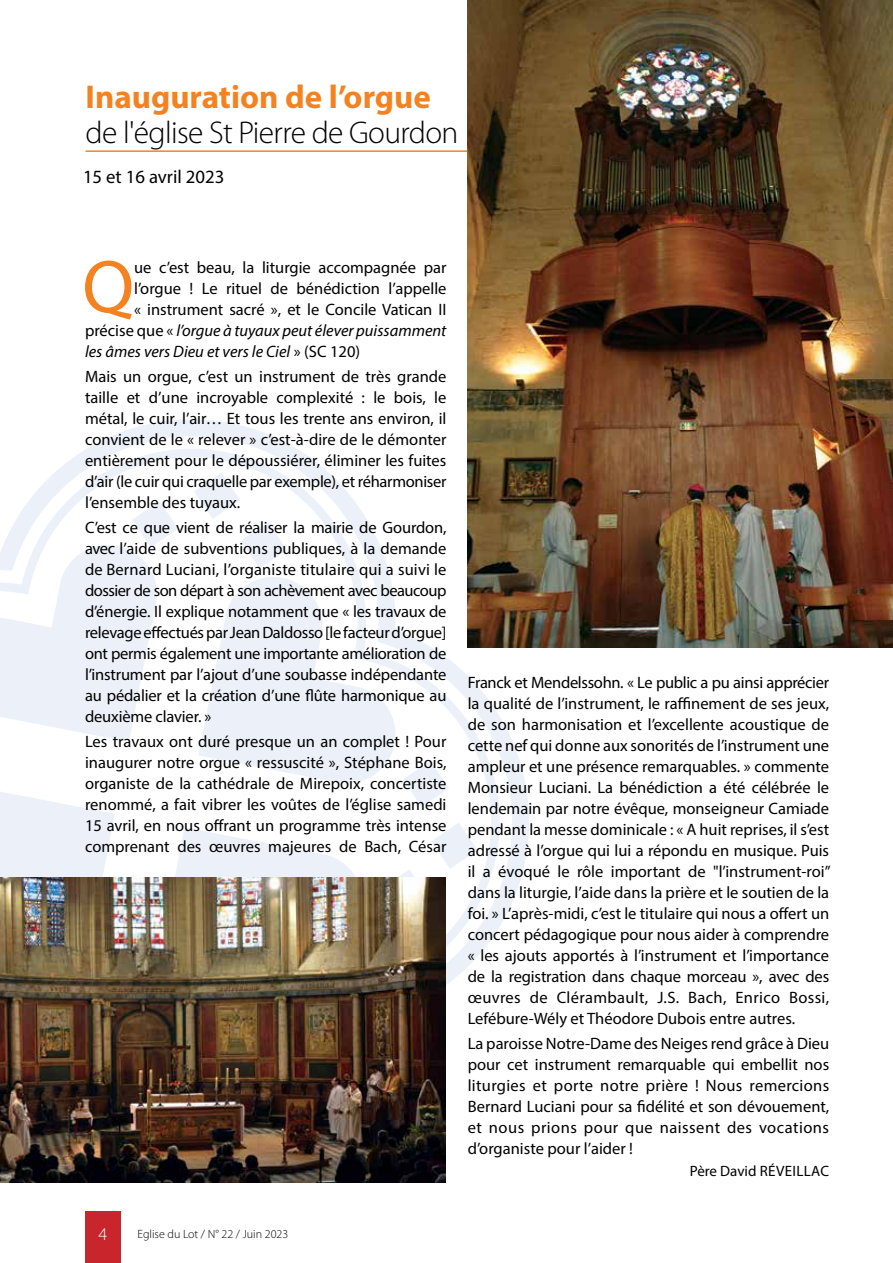
<style>
.page{position:relative;width:893px;height:1263px;background:#fff}
.page>*{position:absolute;margin:0;border:0;box-sizing:border-box;transform-origin:0 0}
.t1{font:75.3px "Myriad Pro";color:#f58220}
.t2{font:700 33px "Myriad Pro";color:#f58220}
.t3{font:300 31.5px "Myriad Pro";letter-spacing:-.02em;color:#000}
.t4{font:18.75px "Myriad Pro";color:#000}
.t5{font:300 18px "Myriad Pro";color:#fff}
.t6{font:16.5px/21px "Myriad Pro";color:#000;text-align:justify}
.t7{font:italic 16.5px "Myriad Pro";color:#000}
.t8{font:15px "Myriad Pro";color:#000}
.t9{font:300 12px "Myriad Pro";color:#000}
.s1{font-style:normal}
</style>
<div class="page">
<svg style="left:118px;top:404px;width:411px;height:491px"></svg>
<svg style="left:29px;top:434px;width:486px;height:551px"></svg>
<svg style="left:382px;top:822px;width:95px;height:94px"></svg>
<svg style="left:0;top:501px;width:178px;height:241px"></svg>
<svg style="left:194px;top:473px;width:255px;height:334px"></svg>
<svg style="left:0;top:783px;width:115px;height:95px"></svg>
<svg style="left:138px;top:827px;width:227px;height:51px"></svg>
<div style="left:85px;top:1212px;width:36px;height:51px;background:#c9252c"></div>
<hr style="left:86px;top:150px;width:744px;height:2px;background:#f58220">
<img style="left:468px;top:0;width:425px;height:648px">
<img style="left:0;top:878px;width:446px;height:304px">
<h2 class="t2" style="left:86px;top:76px;width:347px">Inauguration de l’orgue</h2>
<h3 class="t3" style="left:86px;top:113px;width:374px">de l'église St Pierre de Gourdon</h3>
<p class="t4" style="left:83px;top:165px;width:143px">15 et 16 avril 2023</p>
<h1 class="t1" style="left:82px;top:240px;width:53px">Q</h1>
<p class="t6" style="left:134px;top:256px;width:314px">ue c’est beau, la liturgie accompagnée par</p>
<p class="t6" style="left:134px;top:277px;width:314px">l’orgue ! Le rituel de bénédiction l’appelle</p>
<p class="t6" style="left:134px;top:298px;width:314px">« instrument sacré », et le Concile Vatican II</p>
<p class="t7" style="left:85px;top:320px;width:363px"><span class="s1">précise que «</span> l’orgue à tuyaux peut élever puissamment</p>
<p class="t7" style="left:85px;top:341px;width:277px">les âmes vers Dieu et vers le Ciel <span class="s1">» (SC 120)</span></p>
<p class="t6" style="left:85px;top:365px;width:363px">Mais un orgue, c’est un instrument de très grande taille et d’une incroyable complexité : le bois, le métal, le cuir, l’air… Et tous les trente ans environ, il convient de le « relever » c’est-à-dire de le démonter entièrement pour le dépoussiérer, éliminer les fuites d’air (le cuir qui craquelle par exemple), et réharmoniser l’ensemble des tuyaux.</p>
<p class="t6" style="left:85px;top:517px;width:363px">C’est ce que vient de réaliser la mairie de Gourdon, avec l’aide de subventions publiques, à la demande de Bernard Luciani, l’organiste titulaire qui a suivi le dossier de son départ à son achèvement avec beaucoup d’énergie. Il explique notamment que « les travaux de relevage effectués par Jean Daldosso [le facteur d’orgue] ont permis également une importante amélioration de l’instrument par l’ajout d’une soubasse indépendante au pédalier et la création d’une flûte harmonique au deuxième clavier. »</p>
<p class="t6" style="left:85px;top:731px;width:363px">Les travaux ont duré presque un an complet ! Pour inaugurer notre orgue « ressuscité », Stéphane Bois, organiste de la cathédrale de Mirepoix, concertiste renommé, a fait vibrer les voûtes de l’église samedi 15 avril, en nous offrant un programme très intense comprenant des œuvres majeures de Bach, César</p>
<p class="t5" style="left:99px;top:1223px;width:10px">4</p>
<p class="t9" style="left:137px;top:1226px;width:152px">Eglise du Lot / N° 22 / Juin 2023</p>
<p class="t6" style="left:468px;top:671px;width:364px">Franck et Mendelssohn. « Le public a pu ainsi apprécier la qualité de l’instrument, le raffinement de ses jeux, de son harmonisation et l’excellente acoustique de cette nef qui donne aux sonorités de l’instrument une ampleur et une présence remarquables. » commente Monsieur Luciani. La bénédiction a été célébrée le lendemain par notre évêque, monseigneur Camiade pendant la messe dominicale : « A huit reprises, il s’est adressé à l’orgue qui lui a répondu en musique. Puis il a évoqué le rôle important de "l’instrument-roi” dans la liturgie, l’aide dans la prière et le soutien de la foi. » L’après-midi, c’est le titulaire qui nous a offert un concert pédagogique pour nous aider à comprendre « les ajouts apportés à l’instrument et l’importance de la registration dans chaque morceau », avec des œuvres de Clérambault, J.S. Bach, Enrico Bossi, Lefébure-Wély et Théodore Dubois entre autres.</p>
<p class="t6" style="left:468px;top:1032px;width:363px">La paroisse Notre-Dame des Neiges rend grâce à Dieu pour cet instrument remarquable qui embellit nos liturgies et porte notre prière ! Nous remercions Bernard Luciani pour sa fidélité et son dévouement, et nous prions pour que naissent des vocations d’organiste pour l’aider !</p>
<p class="t8" style="left:690px;top:1162px;width:87px">Père David Réveillac</p>
</div>
